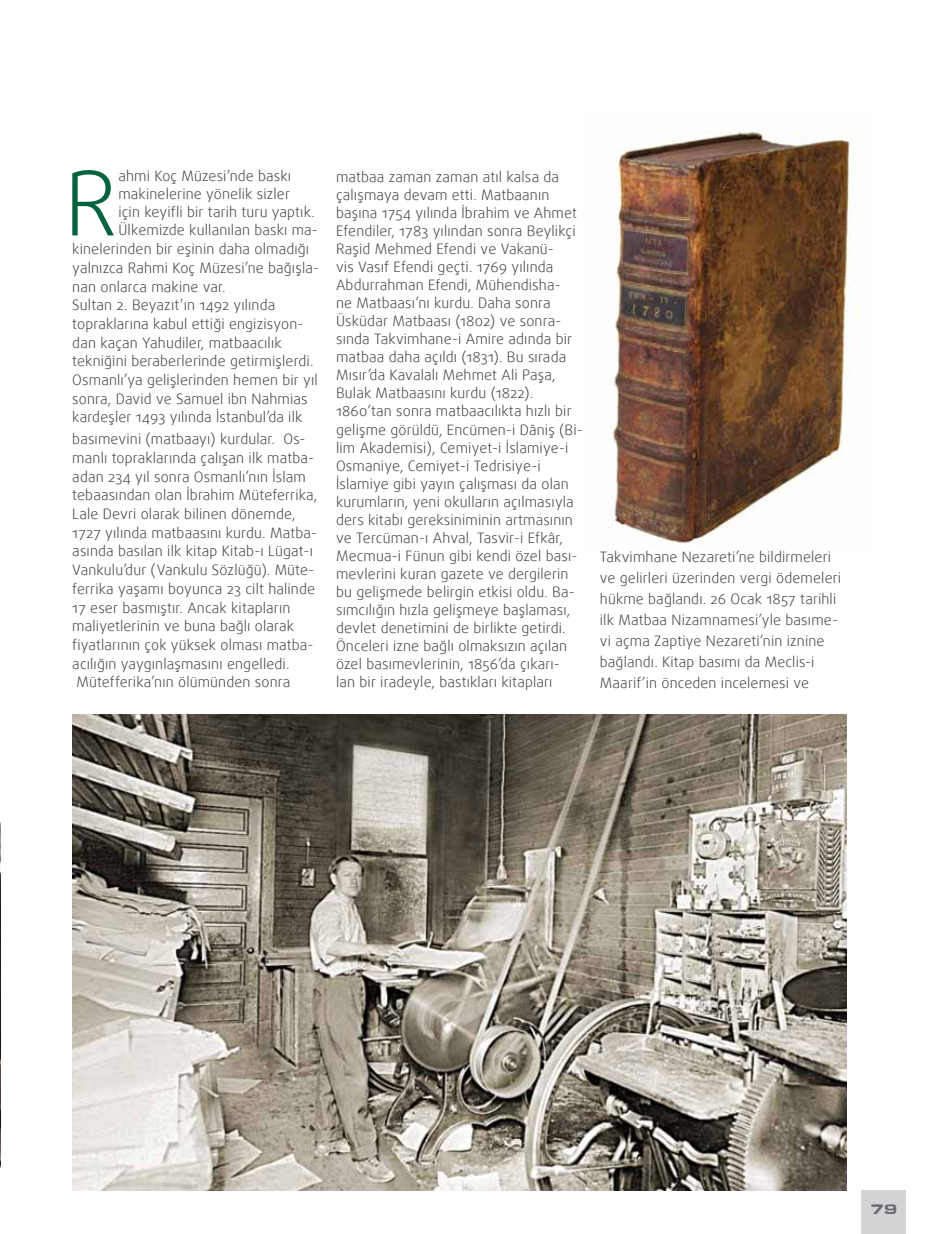
<style>
.page{position:relative;width:936px;height:1234px;background:#fff}
.page>*{position:absolute;margin:0;border:0;box-sizing:border-box;transform-origin:0 0}
.t1{font:300 88.95px "Daxline Pro";color:#05643d}
.t2{font:300 14.4px/18px "Daxline Pro";letter-spacing:.01em;color:#414042}
.t3{font:14.25px "Eurostil Ext T Black";color:#696a6d}
</style>
<div class="page">
<img style="left:602px;top:130px;width:249px;height:415px">
<img style="left:0;top:821px;width:1px;height:348px">
<img style="left:72px;top:714px;width:774px;height:476px">
<div style="left:861px;top:1190px;width:45px;height:43px;background:#d1d3d4"></div>
<p class="t1" style="left:65px;top:145px;width:54px">R</p>
<p class="t2" style="left:118px;top:167px;width:174px">ahmi Koç Müzesi’nde baskı</p>
<p class="t2" style="left:118px;top:185px;width:173px">makinelerine yönelik sizler</p>
<p class="t2" style="left:118px;top:203px;width:198px">için keyifli bir tarih turu yaptık.</p>
<p class="t2" style="left:118px;top:221px;width:201px">Ülkemizde kullanılan baskı ma-</p>
<p class="t2" style="left:72px;top:240px;width:238px">kinelerinden bir eşinin daha olmadığı</p>
<p class="t2" style="left:72px;top:259px;width:248px">yalnızca Rahmi Koç Müzesi’ne bağışla-</p>
<p class="t2" style="left:72px;top:277px;width:155px">nan onlarca makine var.</p>
<p class="t2" style="left:72px;top:296px;width:204px">Sultan 2. Beyazıt’ın 1492 yılında</p>
<p class="t2" style="left:72px;top:315px;width:233px">topraklarına kabul ettiği engizisyon-</p>
<p class="t2" style="left:72px;top:333px;width:211px">dan kaçan Yahudiler, matbaacılık</p>
<p class="t2" style="left:72px;top:352px;width:243px">tekniğini beraberlerinde getirmişlerdi.</p>
<p class="t2" style="left:72px;top:371px;width:247px">Osmanlı’ya gelişlerinden hemen bir yıl</p>
<p class="t2" style="left:72px;top:389px;width:237px">sonra, David ve Samuel ibn Nahmias</p>
<p class="t2" style="left:72px;top:408px;width:232px">kardeşler 1493 yılında İstanbul’da ilk</p>
<p class="t2" style="left:72px;top:429px;width:246px;line-height:18.8px">basımevini (matbaayı) kurdular. Os&shy;manlı topraklarında çalışan ilk matba&shy;adan 234 yıl sonra Osmanlı’nın İslam tebaasından olan İbrahim Müteferrika, Lale Devri olarak bilinen dönemde, 1727 yılında matbaasını kurdu. Matba&shy;asında basılan ilk kitap Kitab-ı Lügat-ı Vankulu’dur (Vankulu Sözlüğü). Müte&shy;ferrika yaşamı boyunca 23 cilt halinde 17 eser basmıştır. Ancak kitapların maliyetlerinin ve buna bağlı olarak fiyatlarının çok yüksek olması matba&shy;acılığın yaygınlaşmasını engelledi.<br>Mütefferika’nın ölümünden sonra</p>
<p class="t2" style="left:336px;top:167px;width:248px">matbaa zaman zaman atıl kalsa da çalışmaya devam etti. Matbaanın başına 1754 yılında İbrahim ve Ahmet Efendiler, 1783 yılından sonra Beylikçi Raşid Mehmed Efendi ve Vakanü-<br>vis Vasıf Efendi geçti. 1769 yılında Abdurrahman Efendi, Mühendisha-<br>ne Matbaası’nı kurdu. Daha sonra Üsküdar Matbaası (1802) ve sonra&shy;sında Takvimhane-i Amire adında bir matbaa daha açıldı (1831). Bu sırada Mısır’da Kavalalı Mehmet Ali Paşa, Bulak Matbaasını kurdu (1822).<br>1860’tan sonra matbaacılıkta hızlı bir gelişme görüldü, Encümen-i Dâniş (Bi&shy;lim Akademisi), Cemiyet-i İslamiye-i Osmaniye, Cemiyet-i Tedrisiye-i İslamiye gibi yayın çalışması da olan kurumların, yeni okulların açılmasıyla ders kitabı gereksiniminin artmasının ve Tercüman-ı Ahval, Tasvir-i Efkâr, Mecmua-i Fünun gibi kendi özel bası&shy;mevlerini kuran gazete ve dergilerin bu gelişmede belirgin etkisi oldu. Ba&shy;sımcılığın hızla gelişmeye başlaması, devlet denetimini de birlikte getirdi.<br>Önceleri izne bağlı olmaksızın açılan özel basımevlerinin, 1856’da çıkarı-<br>lan bir iradeyle, bastıkları kitapları</p>
<p class="t2" style="left:600px;top:547px;width:243px;line-height:20.9px">Takvimhane Nezareti’ne bildirmeleri ve gelirleri üzerinden vergi ödemeleri hükme bağlandı. 26 Ocak 1857 tarihli ilk Matbaa Nizamnamesi’yle basıme&shy;vi açma Zaptiye Nezareti’nin iznine bağlandı. Kitap basımı da Meclis-i Maarif’in önceden incelemesi ve</p>
<p class="t3" style="left:870px;top:1200px;width:29px">79</p>
</div>
